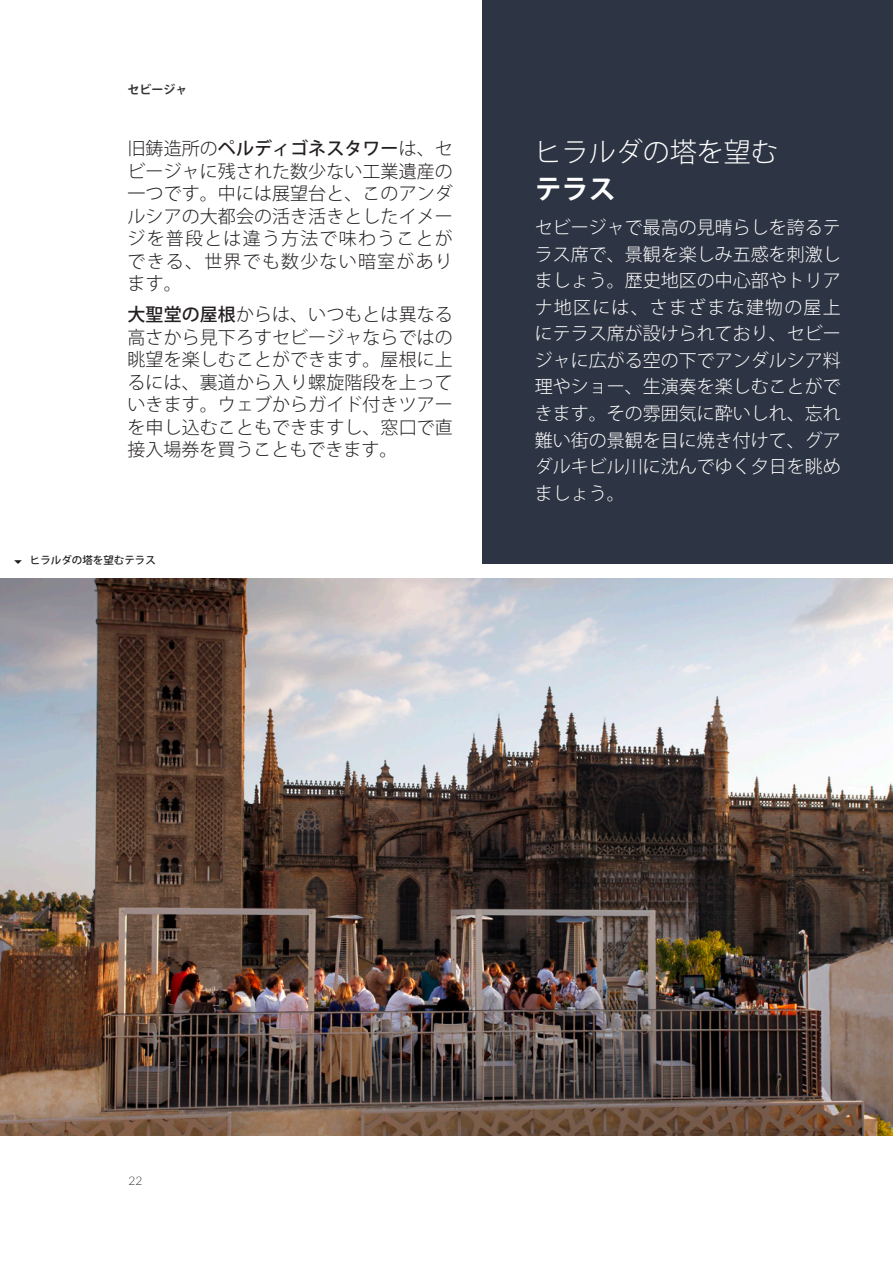
<style>
.page{position:relative;width:893px;height:1263px;background:#fff}
.page>*{position:absolute;margin:0;border:0;box-sizing:border-box;transform-origin:0 0}
.t1{font:300 27px/37px "Koz Go Pro";color:#fff}
.Body{font:300 18px/22.5px "Koz Go Pro";letter-spacing:.005em;color:#231f20;text-align:justify}
.Body-2{font:300 18px/26.5px "Koz Go Pro";color:#fff;text-align:justify}
.t2{font:700 12px "Koz Go Pro";color:#353534}
.t3{font:300 12px "Lato";color:#353534}
.t4{font:500 10.5px "Koz Go Pro";color:#231f20}
.s1{font-weight:500}
.s2{font-weight:700}
</style>
<div class="page">
<div style="left:483px;top:0;width:410px;height:564px;background:#2d3443"></div>
<img style="left:0;top:578px;width:893px;height:557px">
<p class="t2" style="left:128px;top:82px;width:61px">セビージャ</p>
<p class="Body" style="left:128px;top:138px;width:327px">旧鋳造所の<span class="s1">ペルディゴネスタワー</span>は、セビージャに残された数少ない工業遺産の一つです。中には展望台と、このアンダルシアの大都会の活き活きとしたイメージを普段とは違う方法で味わうことができる、世界でも数少ない暗室があります。</p>
<p class="Body" style="left:128px;top:304px;width:327px"><span class="s1">大聖堂の屋根</span>からは、いつもとは異なる高さから見下ろすセビージャならではの眺望を楽しむことができます。屋根に上るには、裏道から入り螺旋階段を上っていきます。ウェブからガイド付きツアーを申し込むこともできますし、窓口で直接入場券を買うこともできます。</p>
<p class="t4" style="left:30px;top:554px;width:127px">ヒラルダの塔を望むテラス</p>
<h2 class="t1" style="left:535px;top:134px;width:244px">ヒラルダの塔を望む<span class="s2">テラス</span></h2>
<p class="Body-2" style="left:535px;top:214px;width:308px">セビージャで最高の見晴らしを誇るテラス席で、景観を楽しみ五感を刺激しましょう。歴史地区の中心部やトリアナ地区には、さまざまな建物の屋上にテラス席が設けられており、セビージャに広がる空の下でアンダルシア料理やショー、生演奏を楽しむことができます。その雰囲気に酔いしれ、忘れ難い街の景観を目に焼き付けて、グアダルキビル川に沈んでゆく夕日を眺めましょう。</p>
<p class="t3" style="left:128px;top:1172px;width:15px">22</p>
</div>
